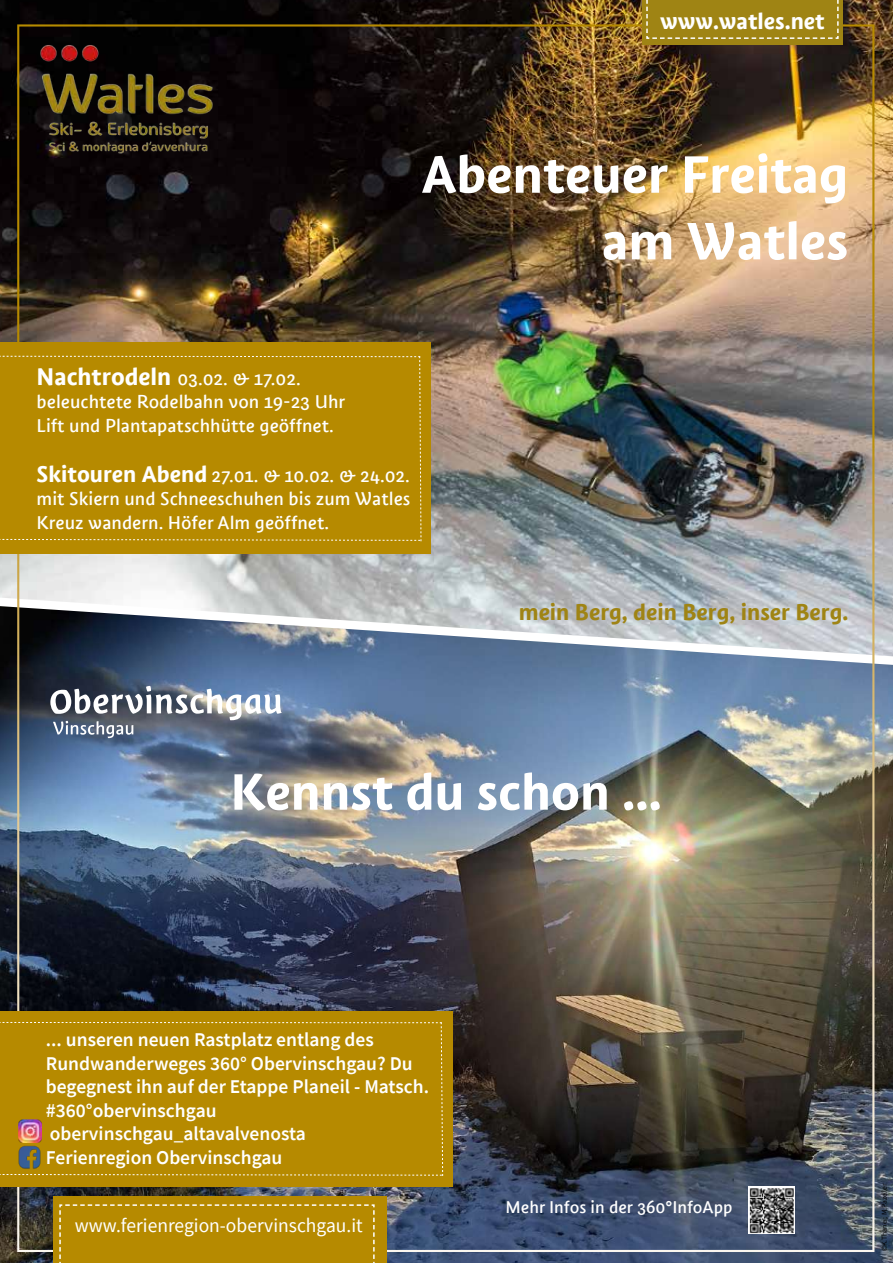
<style>
.page{position:relative;width:893px;height:1263px;background:#fff}
.page>*{position:absolute;margin:0;border:0;box-sizing:border-box;transform-origin:0 0}
.t1{font:700 55.5px/66.6px "Suedtirol Next TT";color:#fff;text-align:right}
.t2{font:700 54px "Suedtirol Next TT";color:#fff}
.t3{font:700 24px "Suedtirol Next TT";color:#9f8414}
.t4{font:700 24px "Suedtirol Next TT";color:#fff}
.t5{font:19.95px "Source Sans Pro";color:#fff}
.t6{font:19.5px/23.4px "Suedtirol Next TT";color:#fff}
.t7{font:600 19.5px/23.4px "Source Sans Pro";color:#fff}
.t8{font:18px "Suedtirol Next TT";color:#fff}
.t9{font:7.5px "Source Sans Pro";color:#000}
.s1{font-weight:700;font-size:25.5px}
.s2{font-weight:700;font-size:24px}
</style>
<div class="page">
<img style="left:0;top:671px;width:893px;height:592px">
<img style="left:0;top:0;width:893px;height:671px">
<img style="left:17px;top:24px;width:857px;height:1228px">
<svg style="left:50px;top:686px;width:232px;height:52px"></svg>
<img style="left:748px;top:1186px;width:47px;height:47px">
<div style="left:0;top:342px;width:430px;height:212px;background:#b68a00"></div>
<svg style="left:0;top:356px;width:421px;height:186px"></svg>
<div style="left:0;top:1011px;width:452px;height:175px;background:#b68a00"></div>
<svg style="left:0;top:1022px;width:443px;height:154px"></svg>
<img style="left:17px;top:1145px;width:25px;height:24px">
<img style="left:18px;top:1120px;width:24px;height:23px">
<div style="left:53px;top:1196px;width:333px;height:67px;background:#b68a00"></div>
<svg style="left:59px;top:1204px;width:316px;height:59px"></svg>
<div style="left:642px;top:0;width:201px;height:44px;background:#9f8414"></div>
<svg style="left:646px;top:0;width:193px;height:39px"></svg>
<img style="left:33px;top:32px;width:188px;height:134px">
<p class="t4" style="left:660px;top:8px;width:166px">www.watles.net</p>
<h1 class="t1" style="left:422px;top:141px;width:428px">Abenteuer Freitag am Watles</h1>
<p class="t6" style="left:37px;top:366px;width:310px"><span class="s1">Nachtrodeln</span> 03.02. &amp; 17.02. beleuchtete Rodelbahn von 19-23 Uhr<br>Lift und Plantapatschhütte geöffnet.</p>
<p class="t6" style="left:37px;top:464px;width:375px;text-align:justify"><span class="s2">Skitouren Abend</span> 27.01. &amp; 10.02. &amp; 24.02. mit Skiern und Schneeschuhen bis zum Watles Kreuz wandern. Höfer Alm geöffnet.</p>
<p class="t3" style="left:519px;top:598px;width:331px">mein Berg, dein Berg, inser Berg.</p>
<h2 class="t2" style="left:230px;top:761px;width:433px">Kennst du schon ...</h2>
<p class="t7" style="left:46px;top:1028px;width:385px">... unseren neuen Rastplatz entlang des Rundwanderweges 360° Obervinschgau? Du begegnest ihn auf der Etappe Planeil - Matsch. #360°obervinschgau obervinschgau_altavalvenosta<br>Ferienregion Obervinschgau</p>
<p class="t5" style="left:75px;top:1213px;width:289px">www.ferienregion-obervinschgau.it</p>
<p class="t8" style="left:506px;top:1196px;width:228px">Mehr Infos in der 360°InfoApp</p>
<p class="t9" style="left:879px;top:1251px;width:69px;rotate:-90deg">©K.Thanei; M.Pazeller</p>
</div>
